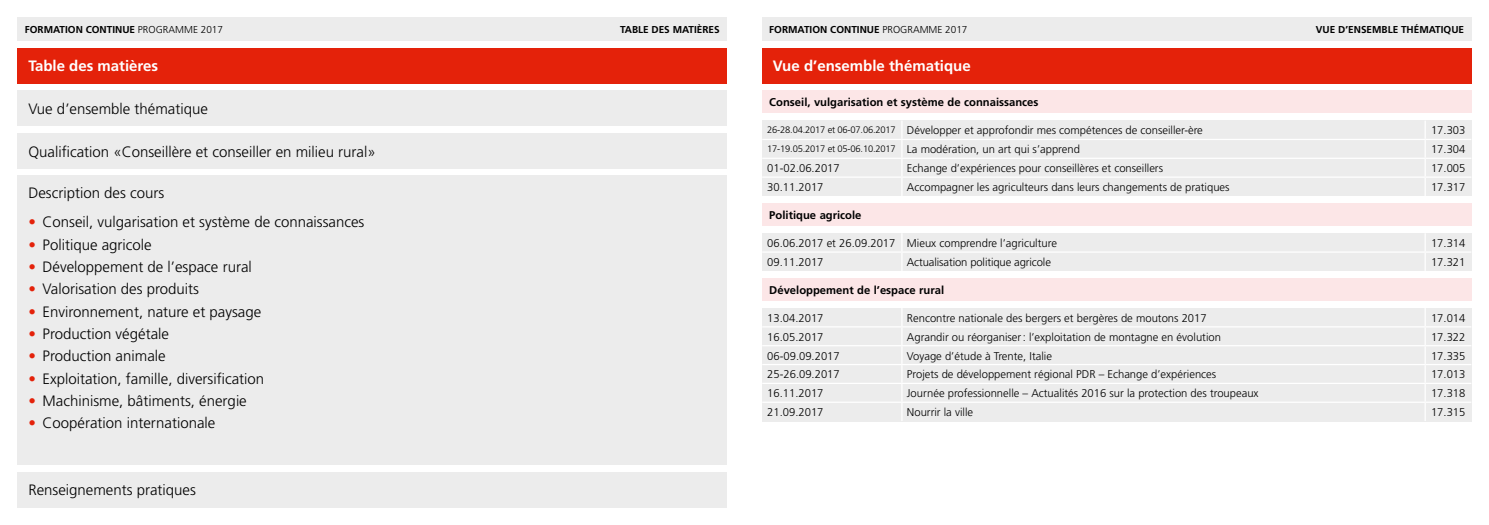
<style>
.page{position:relative;width:1489px;height:525px;background:#fff}
.page>*{position:absolute;margin:0;border:0;box-sizing:border-box;transform-origin:0 0}
.t1{font:300 15px "Frutiger";color:#000}
.t2{font:700 15px "Frutiger";color:#fff}
.t3{font:300 11.25px "Frutiger";color:#000}
.t4{font:700 11.25px "Frutiger";color:#000}
.t5{font:700 10px "Frutiger";color:#000}
.s1{font-weight:300}
.s2{color:#e4220a}
.s3{font-size:9.38px}
</style>
<div class="page">
<div style="left:18px;top:471px;width:708px;height:36px;background:#ececec"></div>
<div style="left:18px;top:175px;width:708px;height:289px;background:#ececec"></div>
<div style="left:18px;top:90px;width:708px;height:36px;background:#ececec"></div>
<div style="left:18px;top:133px;width:708px;height:35px;background:#ececec"></div>
<div style="left:18px;top:18px;width:708px;height:23px;background:#ececec"></div>
<div style="left:18px;top:48px;width:708px;height:35px;background:#e4220a"></div>
<div style="left:762px;top:48px;width:708px;height:35px;background:#e4220a"></div>
<div style="left:762px;top:18px;width:708px;height:23px;background:#ececec"></div>
<div style="left:762px;top:90px;width:708px;height:23px;background:#fce6e7"></div>
<div style="left:762px;top:278px;width:709px;height:23px;background:#fce6e7"></div>
<div style="left:762px;top:203px;width:708px;height:23px;background:#fce6e7"></div>
<div style="left:762px;top:233px;width:709px;height:38px;background:#ececec"></div>
<hr style="left:762px;top:251px;width:139px;height:1px;background:#fff">
<hr style="left:901px;top:251px;width:523px;height:1px;background:#fff">
<svg style="left:901px;top:234px;width:1px;height:37px"></svg>
<hr style="left:1424px;top:251px;width:47px;height:1px;background:#fff">
<div style="left:762px;top:308px;width:709px;height:113px;background:#ececec"></div>
<hr style="left:762px;top:326px;width:139px;height:1px;background:#fff">
<hr style="left:901px;top:326px;width:523px;height:1px;background:#fff">
<hr style="left:1424px;top:326px;width:47px;height:1px;background:#fff">
<hr style="left:762px;top:345px;width:139px;height:1px;background:#fff">
<hr style="left:901px;top:345px;width:523px;height:1px;background:#fff">
<hr style="left:1424px;top:345px;width:47px;height:1px;background:#fff">
<hr style="left:762px;top:364px;width:139px;height:1px;background:#fff">
<hr style="left:901px;top:364px;width:523px;height:1px;background:#fff">
<hr style="left:1424px;top:364px;width:47px;height:1px;background:#fff">
<hr style="left:762px;top:382px;width:139px;height:2px;background:#fff">
<hr style="left:901px;top:382px;width:523px;height:2px;background:#fff">
<hr style="left:1424px;top:382px;width:47px;height:2px;background:#fff">
<hr style="left:762px;top:401px;width:139px;height:1px;background:#fff">
<hr style="left:901px;top:401px;width:523px;height:1px;background:#fff">
<svg style="left:901px;top:308px;width:1px;height:113px"></svg>
<hr style="left:1424px;top:401px;width:47px;height:1px;background:#fff">
<div style="left:762px;top:120px;width:709px;height:76px;background:#ececec"></div>
<hr style="left:762px;top:139px;width:139px;height:1px;background:#fff">
<hr style="left:901px;top:139px;width:523px;height:1px;background:#fff">
<hr style="left:1424px;top:139px;width:47px;height:1px;background:#fff">
<hr style="left:762px;top:157px;width:139px;height:2px;background:#fff">
<hr style="left:901px;top:157px;width:523px;height:2px;background:#fff">
<hr style="left:1424px;top:157px;width:47px;height:2px;background:#fff">
<hr style="left:762px;top:176px;width:139px;height:2px;background:#fff">
<hr style="left:901px;top:176px;width:523px;height:2px;background:#fff">
<svg style="left:901px;top:121px;width:1px;height:75px"></svg>
<hr style="left:1424px;top:176px;width:47px;height:2px;background:#fff">
<p class="t5" style="left:25px;top:23px;width:200px">FORMATION CONTINUE <span class="s1">PROGRAMME 2017</span></p>
<p class="t5" style="left:620px;top:23px;width:101px">TABLE DES MATIÈRES</p>
<h1 class="t2" style="left:28px;top:57px;width:131px">Table des matières</h1>
<h1 class="t2" style="left:772px;top:57px;width:199px">Vue d’ensemble thématique</h1>
<p class="t5" style="left:769px;top:23px;width:200px">FORMATION CONTINUE <span class="s1">PROGRAMME 2017</span></p>
<p class="t5" style="left:1315px;top:23px;width:150px">VUE D’ENSEMBLE THÉMATIQUE</p>
<h1 class="t1" style="left:28px;top:100px;width:181px">Vue d’ensemble thématique</h1>
<h1 class="t1" style="left:28px;top:143px;width:349px">Qualification «Conseillère et conseiller en milieu rural»</h1>
<h1 class="t1" style="left:28px;top:184px;width:137px">Description des cours</h1>
<h1 class="t1" style="left:28px;top:214px;width:337px"><span class="s2">•</span> Conseil, vulgarisation et système de connaissances</h1>
<h1 class="t1" style="left:28px;top:236px;width:125px"><span class="s2">•</span> Politique agricole</h1>
<h1 class="t1" style="left:28px;top:258px;width:225px"><span class="s2">•</span> Développement de l’espace rural</h1>
<h1 class="t1" style="left:28px;top:280px;width:172px"><span class="s2">•</span> Valorisation des produits</h1>
<h1 class="t1" style="left:28px;top:303px;width:234px"><span class="s2">•</span> Environnement, nature et paysage</h1>
<h1 class="t1" style="left:28px;top:325px;width:142px"><span class="s2">•</span> Production végétale</h1>
<h1 class="t1" style="left:28px;top:347px;width:139px"><span class="s2">•</span> Production animale</h1>
<h1 class="t1" style="left:28px;top:370px;width:237px"><span class="s2">•</span> Exploitation, famille, diversification</h1>
<h1 class="t1" style="left:28px;top:392px;width:220px"><span class="s2">•</span> Machinisme, bâtiments, énergie</h1>
<h1 class="t1" style="left:28px;top:414px;width:188px"><span class="s2">•</span> Coopération internationale</h1>
<h1 class="t1" style="left:28px;top:481px;width:169px">Renseignements pratiques</h1>
<p class="t4" style="left:769px;top:96px;width:271px">Conseil, vulgarisation et système de connaissances</p>
<p class="t3" style="left:767px;top:124px;width:437px"><span class="s3">26-28.04.2017 et 06-07.06.2017</span> Développer et approfondir mes compétences de conseiller-ère</p>
<p class="t3" style="left:1430px;top:124px;width:36px">17.303</p>
<p class="t3" style="left:767px;top:143px;width:314px"><span class="s3">17-19.05.2017 et 05-06.10.2017</span> La modération, un art qui s’apprend</p>
<p class="t3" style="left:1430px;top:143px;width:36px">17.304</p>
<p class="t3" style="left:767px;top:162px;width:74px">01-02.06.2017</p>
<p class="t3" style="left:906px;top:162px;width:258px">Echange d’expériences pour conseillères et conseillers</p>
<p class="t3" style="left:1430px;top:162px;width:36px">17.005</p>
<p class="t3" style="left:767px;top:181px;width:58px">30.11.2017</p>
<p class="t3" style="left:906px;top:181px;width:324px">Accompagner les agriculteurs dans leurs changements de pratiques</p>
<p class="t3" style="left:1430px;top:181px;width:36px">17.317</p>
<p class="t4" style="left:769px;top:208px;width:94px">Politique agricole</p>
<p class="t3" style="left:767px;top:237px;width:291px">06.06.2017 et 26.09.2017 Mieux comprendre l’agriculture</p>
<p class="t3" style="left:1430px;top:237px;width:36px">17.314</p>
<p class="t3" style="left:767px;top:255px;width:58px">09.11.2017</p>
<p class="t3" style="left:906px;top:255px;width:146px">Actualisation politique agricole</p>
<p class="t3" style="left:1430px;top:255px;width:36px">17.321</p>
<p class="t4" style="left:769px;top:283px;width:176px">Développement de l’espace rural</p>
<p class="t3" style="left:767px;top:311px;width:58px">13.04.2017</p>
<p class="t3" style="left:906px;top:311px;width:301px">Rencontre nationale des bergers et bergères de moutons 2017</p>
<p class="t3" style="left:1430px;top:311px;width:36px">17.014</p>
<p class="t3" style="left:767px;top:330px;width:58px">16.05.2017</p>
<p class="t3" style="left:906px;top:330px;width:315px">Agrandir ou réorganiser: l’exploitation de montagne en évolution</p>
<p class="t3" style="left:1430px;top:330px;width:36px">17.322</p>
<p class="t3" style="left:767px;top:349px;width:74px">06-09.09.2017</p>
<p class="t3" style="left:906px;top:349px;width:147px">Voyage d’étude à Trente, Italie</p>
<p class="t3" style="left:1430px;top:349px;width:36px">17.335</p>
<p class="t3" style="left:767px;top:368px;width:74px">25-26.09.2017</p>
<p class="t3" style="left:906px;top:368px;width:311px">Projets de développement régional PDR – Echange d’expériences</p>
<p class="t3" style="left:1430px;top:368px;width:36px">17.013</p>
<p class="t3" style="left:767px;top:387px;width:58px">16.11.2017</p>
<p class="t3" style="left:906px;top:387px;width:353px">Journée professionnelle – Actualités 2016 sur la protection des troupeaux</p>
<p class="t3" style="left:1430px;top:387px;width:36px">17.318</p>
<p class="t3" style="left:767px;top:405px;width:58px">21.09.2017</p>
<p class="t3" style="left:906px;top:405px;width:68px">Nourrir la ville</p>
<p class="t3" style="left:1430px;top:405px;width:36px">17.315</p>
</div>
